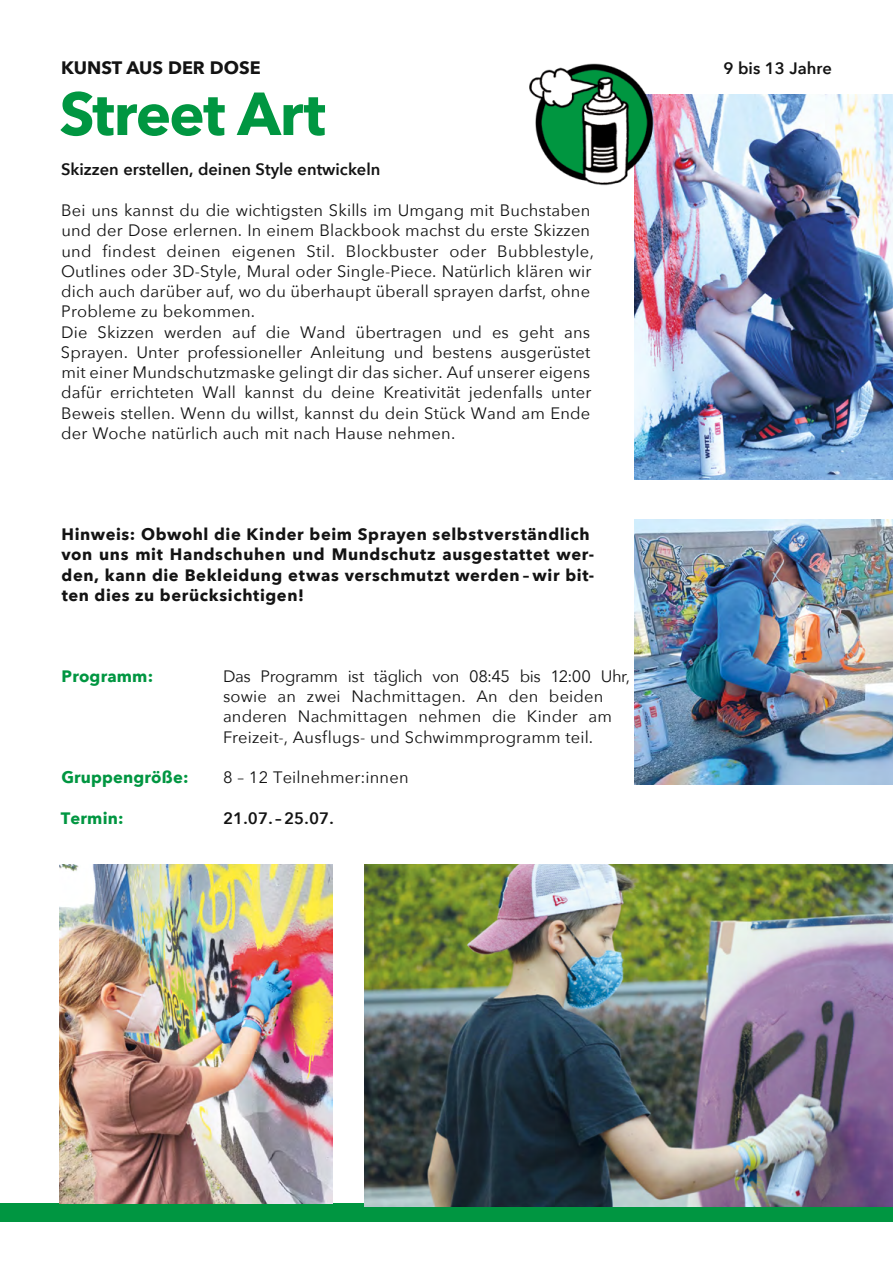
<style>
.page{position:relative;width:893px;height:1263px;background:#fff}
.page>*{position:absolute;margin:0;border:0;box-sizing:border-box;transform-origin:0 0}
.t1{font:700 60px "Avenir Next";letter-spacing:-.02em;color:#009641}
.t2{font:700 18px "Avenir Next";color:#131313}
.t3{font:16.5px/20.2px "Avenir Next";letter-spacing:.01em;color:#131313}
.t4{font:700 16.5px/20.2px "Avenir Next";letter-spacing:.035em;color:#131313}
.t5{font:600 16.5px "Avenir Next";color:#131313}
.t6{font:700 16.5px "Avenir Next";letter-spacing:.01em;color:#009641}
</style>
<div class="page">
<div style="left:0;top:1203px;width:893px;height:18px;background:#009641"></div>
<img style="left:635px;top:94px;width:258px;height:385px">
<img style="left:60px;top:864px;width:272px;height:339px">
<img style="left:529px;top:63px;width:127px;height:124px">
<img style="left:365px;top:864px;width:528px;height:342px">
<img style="left:635px;top:520px;width:258px;height:264px">
<p class="t2" style="left:61px;top:52px;width:201px">KUNST AUS DER DOSE</p>
<p class="t5" style="left:723px;top:54px;width:110px">9 bis 13 Jahre</p>
<h1 class="t1" style="left:60px;top:62px;width:268px">Street Art</h1>
<p class="t5" style="left:61px;top:156px;width:321px">Skizzen erstellen, deinen Style entwickeln</p>
<p class="t3" style="left:61px;top:199px;width:534px">Bei uns kannst du die wichtigsten Skills im Umgang mit Buchstaben und der Dose erlernen. In einem Blackbook machst du erste Skizzen und findest deinen eigenen Stil. Blockbuster oder Bubblestyle, Outlines oder 3D-Style, Mural oder Single-Piece. Natürlich klären wir dich auch darüber auf, wo du überhaupt überall sprayen darfst, ohne Probleme zu bekommen.<br>Die Skizzen werden auf die Wand übertragen und es geht ans Sprayen. Unter professioneller Anleitung und bestens ausgerüstet mit einer Mundschutzmaske gelingt dir das sicher. Auf unserer eigens dafür errichteten Wall kannst du deine Kreativität jedenfalls unter Beweis stellen. Wenn du willst, kannst du dein Stück Wand am Ende der Woche natürlich auch mit nach Hause nehmen.</p>
<p class="t4" style="left:61px;top:524px;width:534px">Hinweis: Obwohl die Kinder beim Sprayen selbstverständlich von uns mit Handschuhen und Mundschutz ausgestattet wer&shy;den, kann die Bekleidung etwas verschmutzt werden – wir bit&shy;ten dies zu berücksichtigen!</p>
<p class="t6" style="left:62px;top:662px;width:93px">Programm:</p>
<p class="t3" style="left:223px;top:665px;width:409px">Das Programm ist täglich von 08:45 bis 12:00 Uhr, sowie an zwei Nachmittagen. An den beiden anderen Nachmittagen nehmen die Kinder am Freizeit-, Ausflugs- und Schwimmprogramm teil.</p>
<p class="t6" style="left:61px;top:763px;width:129px">Gruppengröße:</p>
<p class="t3" style="left:223px;top:766px;width:187px">8 – 12 Teilnehmer:innen</p>
<p class="t6" style="left:61px;top:803px;width:64px">Termin:</p>
<p class="t5" style="left:223px;top:804px;width:112px">21.07. –25.07.</p>
</div>
